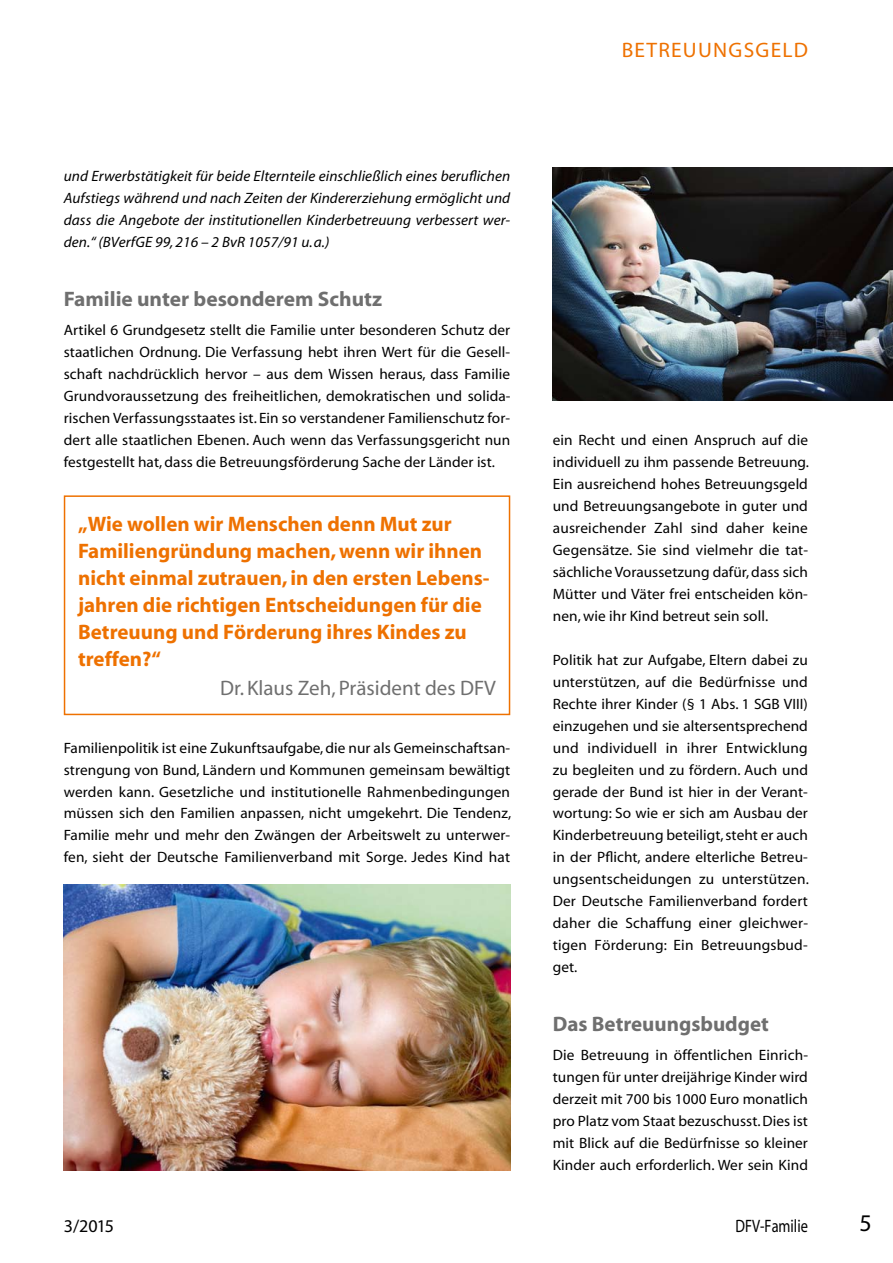
<style>
.page{position:relative;width:893px;height:1263px;background:#fff}
.page>*{position:absolute;margin:0;border:0;box-sizing:border-box;transform-origin:0 0}
.t1{font:24px "Myriad";color:#000}
.t2{font:700 21px/27px "Myriad";color:#ee7100}
.t3{font:700 21px "Myriad";color:#6f6f6f}
.t4{font:21px "Myriad";color:#6f6f6f}
.t5{font:21px "Myriad";color:#ee7100}
.t6{font:18px "Myriad";color:#000;scale:.8 1}
.t7{font:18px "Myriad";color:#000}
.t8{font:15px/22px "Myriad";letter-spacing:.005em;color:#000;text-align:justify}
.t9{font:italic 15px/22px "Myriad";letter-spacing:.005em;color:#000;text-align:justify}
</style>
<div class="page">
<div style="left:64px;top:495px;width:446px;height:220px;border:2px solid #ee7100"></div>
<img style="left:64px;top:884px;width:446px;height:286px">
<img style="left:553px;top:168px;width:340px;height:233px">
<h2 class="t5" style="left:622px;top:39px;width:28px">Betreuungsgeld</h2>
<p class="t9" style="left:64px;top:166px;width:448px">und Erwerbstätigkeit für beide Elternteile einschließlich eines beruflichen Aufstiegs während und nach Zeiten der Kindererziehung ermöglicht und dass die Angebote der institutionellen Kinderbetreuung verbessert wer&shy;den.“ (BVerfGE 99, 216 – 2 BvR 1057/91 u.a.)</p>
<h2 class="t3" style="left:64px;top:288px;width:320px">Familie unter besonderem Schutz</h2>
<p class="t8" style="left:64px;top:320px;width:448px">Artikel 6 Grundgesetz stellt die Familie unter besonderen Schutz der staatlichen Ordnung. Die Verfassung hebt ihren Wert für die Gesell&shy;schaft nachdrücklich hervor – aus dem Wissen heraus, dass Familie Grundvoraussetzung des freiheitlichen, demokratischen und solida&shy;rischen Verfassungsstaates ist. Ein so verstandener Familienschutz for&shy;dert alle staatlichen Ebenen. Auch wenn das Verfassungsgericht nun festgestellt hat, dass die Betreuungsförderung Sache der Länder ist.</p>
<h2 class="t2" style="left:78px;top:511px;width:413px">„Wie wollen wir Menschen denn Mut zur Familiengründung machen, wenn wir ihnen nicht einmal zutrauen, in den ersten Lebens&shy;jahren die richtigen Entscheidungen für die Betreuung und Förderung ihres Kindes zu treffen?“</h2>
<h2 class="t4" style="left:220px;top:678px;width:277px">Dr. Klaus Zeh, Präsident des DFV</h2>
<p class="t8" style="left:64px;top:737px;width:449px">Familienpolitik ist eine Zukunftsaufgabe, die nur als Gemeinschaftsan&shy;strengung von Bund, Ländern und Kommunen gemeinsam bewältigt werden kann. Gesetzliche und institutionelle Rahmenbedingungen müssen sich den Familien anpassen, nicht umgekehrt. Die Tendenz, Familie mehr und mehr den Zwängen der Arbeitswelt zu unterwer&shy;fen, sieht der Deutsche Familienverband mit Sorge. Jedes Kind hat</p>
<p class="t8" style="left:553px;top:429px;width:258px">ein Recht und einen Anspruch auf die individuell zu ihm passende Betreuung.<br>Ein ausreichend hohes Betreuungsgeld und Betreuungsangebote in guter und ausreichender Zahl sind daher keine Gegensätze. Sie sind vielmehr die tat&shy;sächliche Voraussetzung dafür, dass sich Mütter und Väter frei entscheiden kön&shy;nen, wie ihr Kind betreut sein soll.</p>
<p class="t8" style="left:553px;top:649px;width:258px">Politik hat zur Aufgabe, Eltern dabei zu unterstützen, auf die Bedürfnisse und Rechte ihrer Kinder (§ 1 Abs. 1 SGB VIII) einzugehen und sie altersentsprechend und individuell in ihrer Entwicklung zu begleiten und zu fördern. Auch und gerade der Bund ist hier in der Verant&shy;wortung: So wie er sich am Ausbau der Kinderbetreuung beteiligt, steht er auch in der Pflicht, andere elterliche Betreu&shy;ungsentscheidungen zu unterstützen.<br>Der Deutsche Familienverband fordert daher die Schaffung einer gleichwer&shy;tigen Förderung: Ein Betreuungsbud&shy;get.</p>
<h2 class="t3" style="left:553px;top:1013px;width:218px">Das Betreuungsbudget</h2>
<p class="t8" style="left:553px;top:1045px;width:257px">Die Betreuung in öffentlichen Einrich&shy;tungen für unter dreijährige Kinder wird derzeit mit 700 bis 1000 Euro monatlich pro Platz vom Staat bezuschusst. Dies ist mit Blick auf die Bedürfnisse so kleiner Kinder auch erforderlich. Wer sein Kind</p>
<p class="t7" style="left:64px;top:1217px;width:52px">3/2015</p>
<p class="t6" style="left:736px;top:1217px;width:92px">DFV-Familie</p>
<h1 class="t1" style="left:859px;top:1211px;width:14px">5</h1>
</div>
